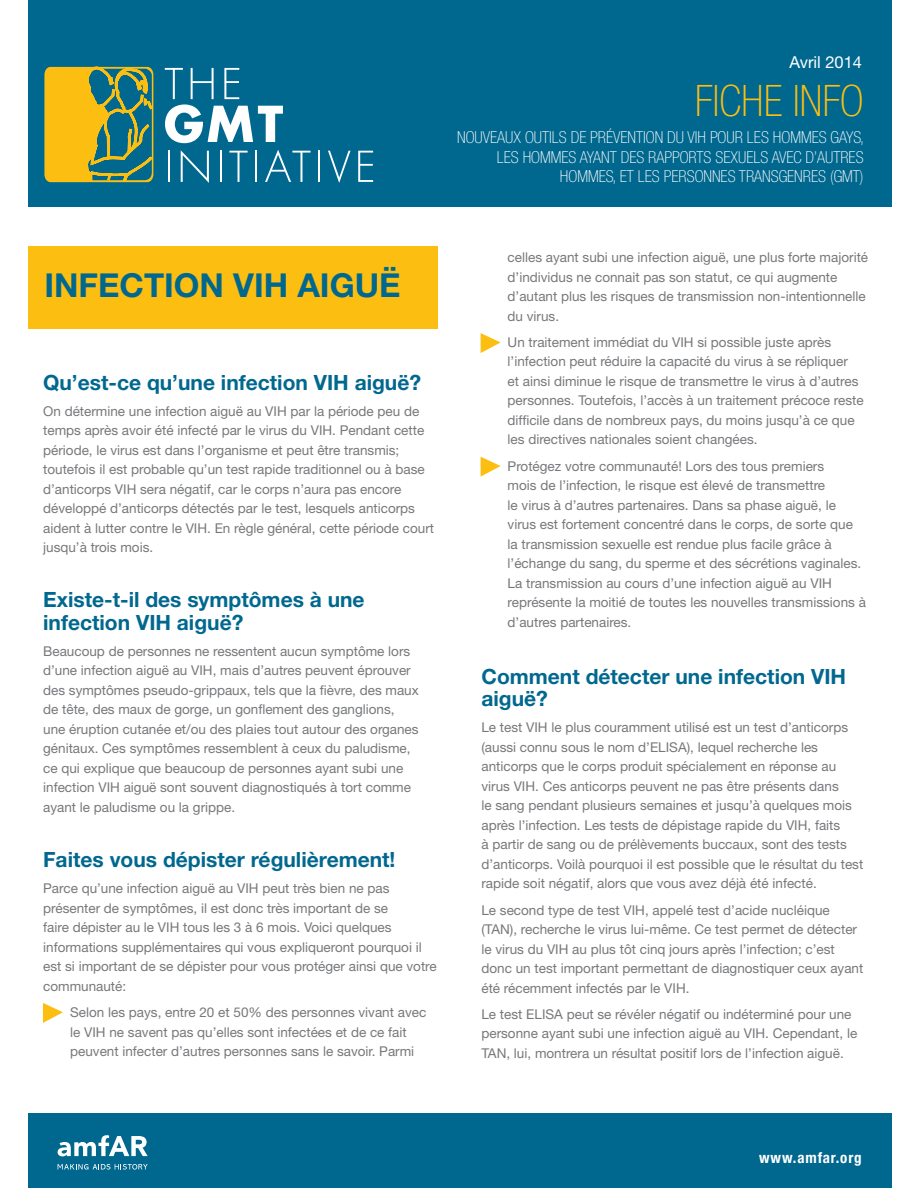
<style>
.page{position:relative;width:918px;height:1188px;background:#fff}
.page>*{position:absolute;margin:0;border:0;box-sizing:border-box;transform-origin:0 0}
.t1{font:100 condensed 43.5px "Helvetica Neue LT Std";color:#fdbe12}
.t2{font:700 33px "Helvetica Neue LT Std";color:#00688f}
.t3{font:700 21px/22.5px "Helvetica Neue LT Std";color:#00688f}
.t4{font:100 condensed 16.5px/19.5px "Helvetica Neue LT Std";color:#fff;text-align:right}
.t5{font:16.5px "Helvetica Neue LT Std";color:#fff}
.t6{font:700 condensed 15px "Helvetica Neue LT Std";letter-spacing:.06em;color:#fff}
.body{font:13.5px/19.5px "Helvetica Neue LT Std";color:#76787b}
</style>
<div class="page">
<div style="left:28px;top:0;width:864px;height:207px;background:#00688f"></div>
<div style="left:28px;top:1113px;width:864px;height:75px;background:#00688f"></div>
<svg style="left:58px;top:1135px;width:90px;height:21px"></svg>
<svg style="left:58px;top:1164px;width:90px;height:6px"></svg>
<svg style="left:44px;top:66px;width:110px;height:117px"></svg>
<svg style="left:165px;top:68px;width:118px;height:75px"></svg>
<hr style="left:168px;top:151px;width:2px;height:31px;background:#fff">
<svg style="left:181px;top:150px;width:28px;height:33px"></svg>
<hr style="left:220px;top:151px;width:2px;height:31px;background:#fff">
<svg style="left:229px;top:151px;width:19px;height:31px"></svg>
<hr style="left:255px;top:151px;width:2px;height:31px;background:#fff">
<svg style="left:265px;top:150px;width:46px;height:32px"></svg>
<hr style="left:318px;top:151px;width:2px;height:31px;background:#fff">
<svg style="left:328px;top:151px;width:23px;height:32px"></svg>
<svg style="left:358px;top:151px;width:15px;height:31px"></svg>
<div style="left:28px;top:247px;width:409px;height:82px;background:#fdbe12"></div>
<svg style="left:481px;top:333px;width:20px;height:20px"></svg>
<svg style="left:481px;top:457px;width:20px;height:20px"></svg>
<svg style="left:43px;top:1003px;width:20px;height:20px"></svg>
<p class="t5" style="left:789px;top:52px;width:74px">Avril 2014</p>
<p class="t1" style="left:695px;top:77px;width:170px">FICHE INFO</p>
<p class="t4" style="left:457px;top:128px;width:409px">NOUVEAUX OUTILS DE PRÉVENTION DU VIH POUR LES HOMMES GAYS,<br>LES HOMMES AYANT DES RAPPORTS SEXUELS AVEC D’AUTRES<br>HOMMES, ET LES PERSONNES TRANSGENRES (GMT)</p>
<p class="t2" style="left:44px;top:265px;width:358px">INFECTION VIH AIGUË</p>
<p class="t3" style="left:43px;top:371px;width:379px">Qu’est-ce qu’une infection VIH aiguë?</p>
<p class="body" style="left:43px;top:401px;width:393px">On détermine une infection aiguë au VIH par la période peu de temps après avoir été infecté par le virus du VIH. Pendant cette période, le virus est dans l’organisme et peut être transmis; toutefois il est probable qu’un test rapide traditionnel ou à base d’anticorps VIH sera négatif, car le corps n’aura pas encore développé d’anticorps détectés par le test, lesquels anticorps aident à lutter contre le VIH. En règle général, cette période court jusqu’à trois mois.</p>
<p class="t3" style="left:43px;top:588px;width:323px">Existe-t-il des symptômes à une infection VIH aiguë?</p>
<p class="body" style="left:43px;top:641px;width:377px">Beaucoup de personnes ne ressentent aucun symptôme lors d’une infection aiguë au VIH, mais d’autres peuvent éprouver des symptômes pseudo-grippaux, tels que la fièvre, des maux de tête, des maux de gorge, un gonflement des ganglions, une éruption cutanée et/ou des plaies tout autour des organes génitaux. Ces symptômes ressemblent à ceux du paludisme, ce qui explique que beaucoup de personnes ayant subi une infection VIH aiguë sont souvent diagnostiqués à tort comme ayant le paludisme ou la grippe.</p>
<p class="t3" style="left:43px;top:848px;width:354px">Faites vous dépister régulièrement!</p>
<p class="body" style="left:43px;top:879px;width:395px">Parce qu’une infection aiguë au VIH peut très bien ne pas présenter de symptômes, il est donc très important de se<br>faire dépister au le VIH tous les 3 à 6 mois. Voici quelques informations supplémentaires qui vous expliqueront pourquoi il est si important de se dépister pour vous protéger ainsi que votre communauté:</p>
<p class="body" style="left:70px;top:1002px;width:358px;text-indent:-27px">• Selon les pays, entre 20 et 50% des personnes vivant avec le VIH ne savent pas qu’elles sont infectées et de ce fait peuvent infecter d’autres personnes sans le savoir. Parmi</p>
<p class="body" style="left:508px;top:247px;width:362px">celles ayant subi une infection aiguë, une plus forte majorité d’individus ne connait pas son statut, ce qui augmente d’autant plus les risques de transmission non-intentionnelle du virus.</p>
<p class="body" style="left:508px;top:332px;width:358px;text-indent:-27px">• Un traitement immédiat du VIH si possible juste après l’infection peut réduire la capacité du virus à se répliquer<br>et ainsi diminue le risque de transmettre le virus à d’autres personnes. Toutefois, l’accès à un traitement précoce reste difficile dans de nombreux pays, du moins jusqu’à ce que les directives nationales soient changées.</p>
<p class="body" style="left:508px;top:456px;width:360px;text-indent:-27px">• Protégez votre communauté! Lors des tous premiers<br>mois de l’infection, le risque est élevé de transmettre<br>le virus à d’autres partenaires. Dans sa phase aiguë, le virus est fortement concentré dans le corps, de sorte que la transmission sexuelle est rendue plus facile grâce à l’échange du sang, du sperme et des sécrétions vaginales.<br>La transmission au cours d’une infection aiguë au VIH représente la moitié de toutes les nouvelles transmissions à d’autres partenaires.</p>
<p class="t3" style="left:481px;top:664px;width:366px">Comment détecter une infection VIH aiguë?</p>
<p class="body" style="left:481px;top:718px;width:383px">Le test VIH le plus couramment utilisé est un test d’anticorps (aussi connu sous le nom d’ELISA), lequel recherche les anticorps que le corps produit spécialement en réponse au virus VIH. Ces anticorps peuvent ne pas être présents dans<br>le sang pendant plusieurs semaines et jusqu’à quelques mois après l’infection. Les tests de dépistage rapide du VIH, faits<br>à partir de sang ou de prélèvements buccaux, sont des tests d’anticorps. Voilà pourquoi il est possible que le résultat du test rapide soit négatif, alors que vous avez déjà été infecté.</p>
<p class="body" style="left:481px;top:900px;width:383px">Le second type de test VIH, appelé test d’acide nucléique (TAN), recherche le virus lui-même. Ce test permet de détecter le virus du VIH au plus tôt cinq jours après l’infection; c’est donc un test important permettant de diagnostiquer ceux ayant été récemment infectés par le VIH.</p>
<p class="body" style="left:481px;top:1004px;width:377px">Le test ELISA peut se révéler négatif ou indéterminé pour une personne ayant subi une infection aiguë au VIH. Cependant, le<br>TAN, lui, montrera un résultat positif lors de l’infection aiguë.</p>
<p class="t6" style="left:759px;top:1149px;width:104px">www.amfar.org</p>
</div>
